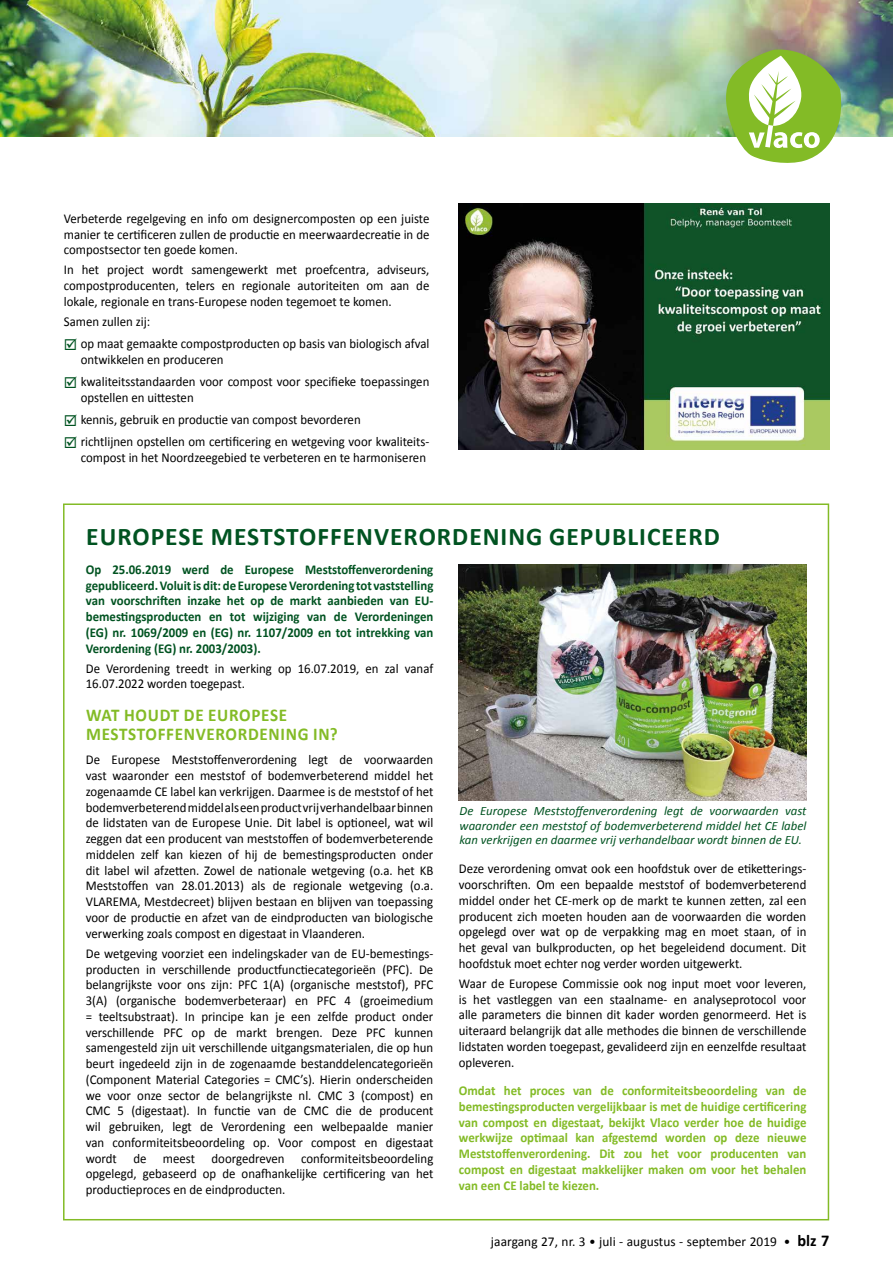
<style>
.page{position:relative;width:893px;height:1263px;background:#fff}
.page>*{position:absolute;margin:0;border:0;box-sizing:border-box;transform-origin:0 0}
.t1{font:700 25.5px "Calibri";letter-spacing:.04em;color:#005321}
.t2{font:700 18px/19.5px "Calibri";letter-spacing:.04em;color:#83bb26;scale:.95 1}
.t3{font:13.5px/15.8px "Calibri";color:#000;text-align:justify;scale:.95 1}
.t4{font:700 13.5px/15.8px "Calibri";color:#83bb26;text-align:justify;scale:.95 1}
.t5{font:700 13.5px/15.8px "Calibri";color:#005321;text-align:justify;scale:.95 1}
.t6{font:13.5px "Calibri";color:#000}
.t7{font:italic 12.75px/14.2px "Calibri";color:#005321;text-align:justify}
.s1{color:#005321}
.s2{font-weight:700;font-size:16.5px}
</style>
<div class="page">
<img style="left:459px;top:565px;width:347px;height:235px">
<img style="left:459px;top:204px;width:370px;height:246px">
<img style="left:0;top:0;width:893px;height:136px">
<svg style="left:726px;top:50px;width:115px;height:113px"></svg>
<p class="t3" style="left:64px;top:210px;width:386px">Verbeterde regelgeving en info om designercomposten op een juiste manier te certificeren zullen de productie en meerwaardecreatie in de compostsector ten goede komen.</p>
<p class="t3" style="left:64px;top:261px;width:386px">In het project wordt samengewerkt met proefcentra, adviseurs, compostproducenten, telers en regionale autoriteiten om aan de lokale, regionale en trans-Europese noden tegemoet te komen.</p>
<p class="t3" style="left:64px;top:313px;width:92px">Samen zullen zij:</p>
<p class="t3" style="left:81px;top:335px;width:369px;text-indent:-17px"><span class="s1">☑</span> op maat gemaakte compostproducten op basis van biologisch afval ontwikkelen en produceren</p>
<p class="t3" style="left:81px;top:373px;width:368px;text-indent:-17px"><span class="s1">☑</span> kwaliteitsstandaarden voor compost voor specifieke toepassingen opstellen en uittesten</p>
<p class="t3" style="left:64px;top:411px;width:314px"><span class="s1">☑</span> kennis, gebruik en productie van compost bevorderen</p>
<p class="t3" style="left:64px;top:433px;width:385px;text-align:right"><span class="s1">☑</span> richtlijnen opstellen om certificering en wetgeving voor kwaliteits&shy;compost in het Noordzeegebied te verbeteren en te harmoniseren</p>
<h1 class="t1" style="left:86px;top:521px;width:635px">EUROPESE MESTSTOFFENVERORDENING GEPUBLICEERD</h1>
<p class="t5" style="left:86px;top:561px;width:367px">Op 25.06.2019 werd de Europese Meststoffenverordening gepubliceerd. Voluit is dit: de Europese Verordening tot vaststelling van voorschriften inzake het op de markt aanbieden van EU&shy;bemestingsproducten en tot wijziging van de Verordeningen (EG) nr. 1069/2009 en (EG) nr. 1107/2009 en tot intrekking van Verordening (EG) nr. 2003/2003).</p>
<p class="t3" style="left:86px;top:660px;width:367px">De Verordening treedt in werking op 16.07.2019, en zal vanaf<br>16.07.2022 worden toegepast.</p>
<h2 class="t2" style="left:86px;top:704px;width:266px">WAT HOUDT DE EUROPESE<br>MESTSTOFFENVERORDENING IN?</h2>
<p class="t3" style="left:86px;top:751px;width:367px">De Europese Meststoffenverordening legt de voorwaarden vast waaronder een meststof of bodemverbeterend middel het zogenaamde CE label kan verkrijgen. Daarmee is de meststof of het bodemverbeterend middel als een product vrij verhandelbaar binnen de lidstaten van de Europese Unie. Dit label is optioneel, wat wil zeggen dat een producent van meststoffen of bodemverbeterende middelen zelf kan kiezen of hij de bemestingsproducten onder dit label wil afzetten. Zowel de nationale wetgeving (o.a. het KB Meststoffen van 28.01.2013) als de regionale wetgeving (o.a.<br>VLAREMA, Mestdecreet) blijven bestaan en blijven van toepassing voor de productie en afzet van de eindproducten van biologische verwerking zoals compost en digestaat in Vlaanderen.</p>
<p class="t3" style="left:86px;top:945px;width:367px">De wetgeving voorziet een indelingskader van de EU-bemestings&shy;producten in verschillende productfunctiecategorieën (PFC). De belangrijkste voor ons zijn: PFC 1(A) (organische meststof), PFC 3(A) (organische bodemverbeteraar) en PFC 4 (groeimedium = teeltsubstraat). In principe kan je een zelfde product onder verschillende PFC op de markt brengen. Deze PFC kunnen samengesteld zijn uit verschillende uitgangsmaterialen, die op hun beurt ingedeeld zijn in de zogenaamde bestanddelencategorieën (Component Material Categories = CMC’s). Hierin onderscheiden we voor onze sector de belangrijkste nl. CMC 3 (compost) en CMC 5 (digestaat). In functie van de CMC die de producent wil gebruiken, legt de Verordening een welbepaalde manier van conformiteitsbeoordeling op. Voor compost en digestaat wordt de meest doorgedreven conformiteitsbeoordeling opgelegd, gebaseerd op de onafhankelijke certificering van het productieproces en de eindproducten.</p>
<p class="t7" style="left:460px;top:803px;width:348px">De Europese Meststoffenverordening legt de voorwaarden vast waaronder een meststof of bodemverbeterend middel het CE label kan verkrijgen en daarmee vrij verhandelbaar wordt binnen de EU.</p>
<p class="t3" style="left:459px;top:860px;width:367px">Deze verordening omvat ook een hoofdstuk over de etiketterings&shy;voorschriften. Om een bepaalde meststof of bodemverbeterend middel onder het CE-merk op de markt te kunnen zetten, zal een producent zich moeten houden aan de voorwaarden die worden opgelegd over wat op de verpakking mag en moet staan, of in het geval van bulkproducten, op het begeleidend document. Dit hoofdstuk moet echter nog verder worden uitgewerkt.</p>
<p class="t3" style="left:459px;top:975px;width:367px">Waar de Europese Commissie ook nog input moet voor leveren, is het vastleggen van een staalname- en analyseprotocol voor alle parameters die binnen dit kader worden genormeerd. Het is uiteraard belangrijk dat alle methodes die binnen de verschillende lidstaten worden toegepast, gevalideerd zijn en eenzelfde resultaat opleveren.</p>
<p class="t4" style="left:459px;top:1082px;width:367px">Omdat het proces van de conformiteitsbeoordeling van de bemestingsproducten vergelijkbaar is met de huidige certificering van compost en digestaat, bekijkt Vlaco verder hoe de huidige werkwijze optimaal kan afgestemd worden op deze nieuwe Meststoffenverordening. Dit zou het voor producenten van compost en digestaat makkelijker maken om voor het behalen van een CE label te kiezen.</p>
<p class="t6" style="left:491px;top:1233px;width:340px">jaargang 27, nr. 3 • juli - augustus - september 2019 • <span class="s2">blz 7</span></p>
</div>
